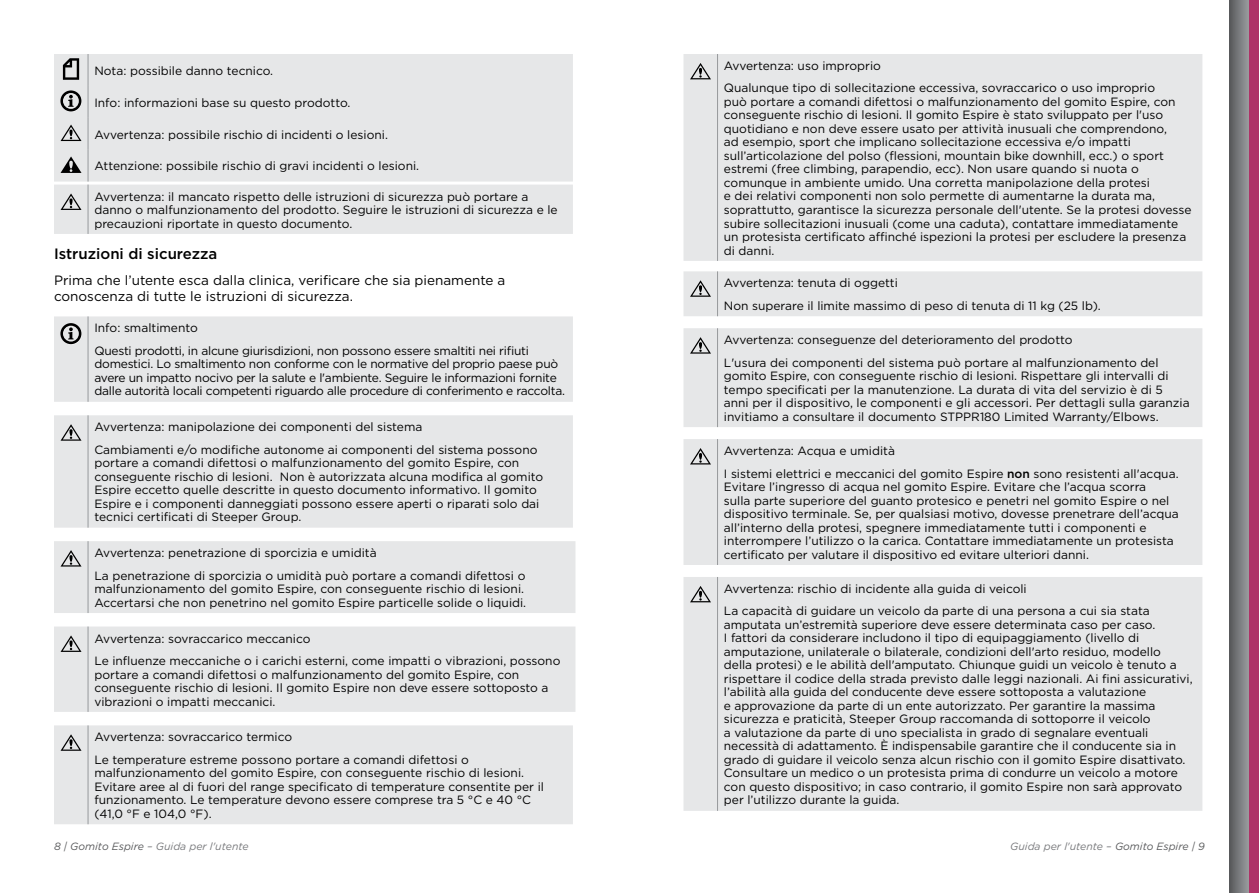
<style>
.page{position:relative;width:1259px;height:893px;background:#fff}
.page>*{position:absolute;margin:0;border:0;box-sizing:border-box;transform-origin:0 0}
.t1{font:500 15px "Gotham";color:#000}
.t2{font:13.5px/16.5px "Gotham";color:#000}
.t3{font:12px/13.5px "Gotham";color:#000}
.t4{font:12px/13.5px "Gotham";letter-spacing:-.02em;color:#000}
.t5{font:italic 10.5px "Gotham";color:#77787b}
.s1{font-weight:500}
.s2{color:#58595b}
</style>
<div class="page">
<svg style="left:1229px;top:0;width:19px;height:893px;background:#76777a"></svg>
<div style="left:1248px;top:0;width:11px;height:893px;background:#ae3267"></div>
<div style="left:54px;top:54px;width:519px;height:128px;background:#e6e7e8"></div>
<hr style="left:88px;top:54px;width:1px;height:32px;background:#97999c">
<hr style="left:88px;top:86px;width:1px;height:32px;background:#97999c">
<hr style="left:88px;top:118px;width:1px;height:32px;background:#97999c">
<hr style="left:88px;top:150px;width:1px;height:32px;background:#97999c">
<svg style="left:63px;top:58px;width:16px;height:22px"></svg>
<svg style="left:60px;top:90px;width:22px;height:22px"></svg>
<svg style="left:61px;top:125px;width:20px;height:16px"></svg>
<svg style="left:61px;top:156px;width:20px;height:17px"></svg>
<div style="left:54px;top:185px;width:519px;height:49px;background:#e6e7e8"></div>
<div style="left:54px;top:316px;width:519px;height:86px;background:#e6e7e8"></div>
<div style="left:54px;top:415px;width:519px;height:113px;background:#e6e7e8"></div>
<hr style="left:88px;top:415px;width:1px;height:113px;background:#97999c">
<svg style="left:61px;top:424px;width:20px;height:17px"></svg>
<div style="left:54px;top:541px;width:521px;height:72px;background:#e6e7e8"></div>
<div style="left:54px;top:626px;width:521px;height:86px;background:#e6e7e8"></div>
<div style="left:54px;top:725px;width:519px;height:99px;background:#e6e7e8"></div>
<hr style="left:88px;top:725px;width:1px;height:99px;background:#97999c">
<svg style="left:61px;top:734px;width:20px;height:17px"></svg>
<div style="left:683px;top:54px;width:519px;height:207px;background:#e6e7e8"></div>
<hr style="left:717px;top:54px;width:1px;height:207px;background:#97999c">
<svg style="left:690px;top:63px;width:21px;height:16px"></svg>
<div style="left:683px;top:271px;width:519px;height:45px;background:#e6e7e8"></div>
<div style="left:683px;top:328px;width:519px;height:99px;background:#e6e7e8"></div>
<hr style="left:717px;top:328px;width:1px;height:99px;background:#97999c">
<svg style="left:690px;top:337px;width:21px;height:17px"></svg>
<div style="left:683px;top:439px;width:519px;height:126px;background:#e6e7e8"></div>
<hr style="left:717px;top:439px;width:1px;height:126px;background:#97999c">
<svg style="left:690px;top:448px;width:21px;height:16px"></svg>
<div style="left:683px;top:577px;width:519px;height:234px;background:#e6e7e8"></div>
<hr style="left:717px;top:577px;width:1px;height:234px;background:#97999c">
<svg style="left:690px;top:586px;width:21px;height:16px"></svg>
<p class="t3" style="left:94px;top:63px;width:180px">Nota: possibile danno tecnico.</p>
<p class="t3" style="left:94px;top:95px;width:258px">Info: informazioni base su questo prodotto.</p>
<p class="t3" style="left:94px;top:127px;width:295px">Avvertenza: possibile rischio di incidenti o lesioni.</p>
<p class="t3" style="left:94px;top:159px;width:326px">Attenzione: possibile rischio di gravi incidenti o lesioni.</p>
<p class="t3" style="left:94px;top:189px;width:465px">Avvertenza: il mancato rispetto delle istruzioni di sicurezza può portare a danno o malfunzionamento del prodotto. Seguire le istruzioni di sicurezza e le precauzioni riportate in questo documento.</p>
<p class="t1" style="left:54px;top:244px;width:165px">Istruzioni di sicurezza</p>
<p class="t2" style="left:54px;top:272px;width:453px">Prima che l’utente esca dalla clinica, verificare che sia pienamente a conoscenza di tutte le istruzioni di sicurezza.</p>
<p class="t4" style="left:94px;top:317px;width:436px;line-height:22.5px">Info: smaltimento<br>Questi prodotti, in alcune giurisdizioni, non possono essere smaltiti nei rifiuti</p>
<p class="t4" style="left:94px;top:357px;width:472px">domestici. Lo smaltimento non conforme con le normative del proprio paese può avere un impatto nocivo per la salute e l'ambiente. Seguire le informazioni fornite dalle autorità locali competenti riguardo alle procedure di conferimento e raccolta.</p>
<p class="t3" style="left:94px;top:415px;width:444px;line-height:22.5px">Avvertenza: manipolazione dei componenti del sistema<br>Cambiamenti e/o modifiche autonome ai componenti del sistema possono</p>
<p class="t3" style="left:94px;top:456px;width:450px">portare a comandi difettosi o malfunzionamento del gomito Espire, con conseguente rischio di lesioni. Non è autorizzata alcuna modifica al gomito Espire eccetto quelle descritte in questo documento informativo. Il gomito Espire e i componenti danneggiati possono essere aperti o riparati solo dai tecnici certificati di Steeper Group.</p>
<p class="t3" style="left:94px;top:541px;width:432px;line-height:22.5px">Avvertenza: penetrazione di sporcizia e umidità<br>La penetrazione di sporcizia o umidità può portare a comandi difettosi o</p>
<p class="t3" style="left:94px;top:582px;width:433px">malfunzionamento del gomito Espire, con conseguente rischio di lesioni.<br>Accertarsi che non penetrino nel gomito Espire particelle solide o liquidi.</p>
<p class="t3" style="left:94px;top:627px;width:467px;line-height:22.5px">Avvertenza: sovraccarico meccanico<br>Le influenze meccaniche o i carichi esterni, come impatti o vibrazioni, possono</p>
<p class="t3" style="left:94px;top:667px;width:455px">portare a comandi difettosi o malfunzionamento del gomito Espire, con conseguente rischio di lesioni. Il gomito Espire non deve essere sottoposto a vibrazioni o impatti meccanici.</p>
<p class="t3" style="left:94px;top:726px;width:376px;line-height:22.5px">Avvertenza: sovraccarico termico<br>Le temperature estreme possono portare a comandi difettosi o</p>
<p class="t3" style="left:94px;top:766px;width:451px">malfunzionamento del gomito Espire, con conseguente rischio di lesioni.<br>Evitare aree al di fuori del range specificato di temperature consentite per il funzionamento. Le temperature devono essere comprese tra 5 °C e 40 °C (41,0 °F e 104,0 °F).</p>
<p class="t3" style="left:724px;top:54px;width:433px;line-height:22.5px">Avvertenza: uso improprio<br>Qualunque tipo di sollecitazione eccessiva, sovraccarico o uso improprio</p>
<p class="t3" style="left:724px;top:95px;width:469px">può portare a comandi difettosi o malfunzionamento del gomito Espire, con conseguente rischio di lesioni. Il gomito Espire è stato sviluppato per l'uso quotidiano e non deve essere usato per attività inusuali che comprendono,<br>ad esempio, sport che implicano sollecitazione eccessiva e/o impatti sull’articolazione del polso (flessioni, mountain bike downhill, ecc.) o sport estremi (free climbing, parapendio, ecc). Non usare quando si nuota o comunque in ambiente umido. Una corretta manipolazione della protesi<br>e dei relativi componenti non solo permette di aumentarne la durata ma, soprattutto, garantisce la sicurezza personale dell'utente. Se la protesi dovesse subire sollecitazioni inusuali (come una caduta), contattare immediatamente un protesista certificato affinché ispezioni la protesi per escludere la presenza di danni.</p>
<p class="t3" style="left:724px;top:272px;width:378px;line-height:22.5px">Avvertenza: tenuta di oggetti<br>Non superare il limite massimo di peso di tenuta di 11 kg (25 lb).</p>
<p class="t3" style="left:724px;top:328px;width:436px;line-height:22.5px">Avvertenza: conseguenze del deterioramento del prodotto<br>L'usura dei componenti del sistema può portare al malfunzionamento del</p>
<p class="t3" style="left:724px;top:369px;width:467px">gomito Espire, con conseguente rischio di lesioni. Rispettare gli intervalli di tempo specificati per la manutenzione. La durata di vita del servizio è di 5 anni per il dispositivo, le componenti e gli accessori. Per dettagli sulla garanzia invitiamo a consultare il documento STPPR180 Limited Warranty/Elbows.</p>
<p class="t3" style="left:724px;top:439px;width:456px;line-height:22.5px">Avvertenza: Acqua e umidità<br>I sistemi elettrici e meccanici del gomito Espire <span class="s1">non</span> sono resistenti all'acqua.</p>
<p class="t3" style="left:724px;top:480px;width:456px">Evitare l’ingresso di acqua nel gomito Espire. Evitare che l’acqua scorra<br>sulla parte superiore del guanto protesico e penetri nel gomito Espire o nel dispositivo terminale. Se, per qualsiasi motivo, dovesse prenetrare dell’acqua all’interno della protesi, spegnere immediatamente tutti i componenti e interrompere l’utilizzo o la carica. Contattare immediatamente un protesista certificato per valutare il dispositivo ed evitare ulteriori danni.</p>
<p class="t3" style="left:724px;top:577px;width:427px;line-height:22.5px">Avvertenza: rischio di incidente alla guida di veicoli<br>La capacità di guidare un veicolo da parte di una persona a cui sia stata</p>
<p class="t3" style="left:724px;top:618px;width:470px">amputata un’estremità superiore deve essere determinata caso per caso.<br>I fattori da considerare includono il tipo di equipaggiamento (livello di amputazione, unilaterale o bilaterale, condizioni dell'arto residuo, modello<br>della protesi) e le abilità dell'amputato. Chiunque guidi un veicolo è tenuto a rispettare il codice della strada previsto dalle leggi nazionali. Ai fini assicurativi, l’abilità alla guida del conducente deve essere sottoposta a valutazione<br>e approvazione da parte di un ente autorizzato. Per garantire la massima sicurezza e praticità, Steeper Group raccomanda di sottoporre il veicolo<br>a valutazione da parte di uno specialista in grado di segnalare eventuali necessità di adattamento. È indispensabile garantire che il conducente sia in grado di guidare il veicolo senza alcun rischio con il gomito Espire disattivato.<br>Consultare un medico o un protesista prima di condurre un veicolo a motore con questo dispositivo; in caso contrario, il gomito Espire non sarà approvato per l’utilizzo durante la guida.</p>
<p class="t5" style="left:54px;top:840px;width:196px"><span class="s2">8 | Gomito Espire</span> – Guida per l'utente</p>
<p class="t5" style="left:1010px;top:840px;width:196px">Guida per l'utente – <span class="s2">Gomito Espire | 9</span></p>
</div>
